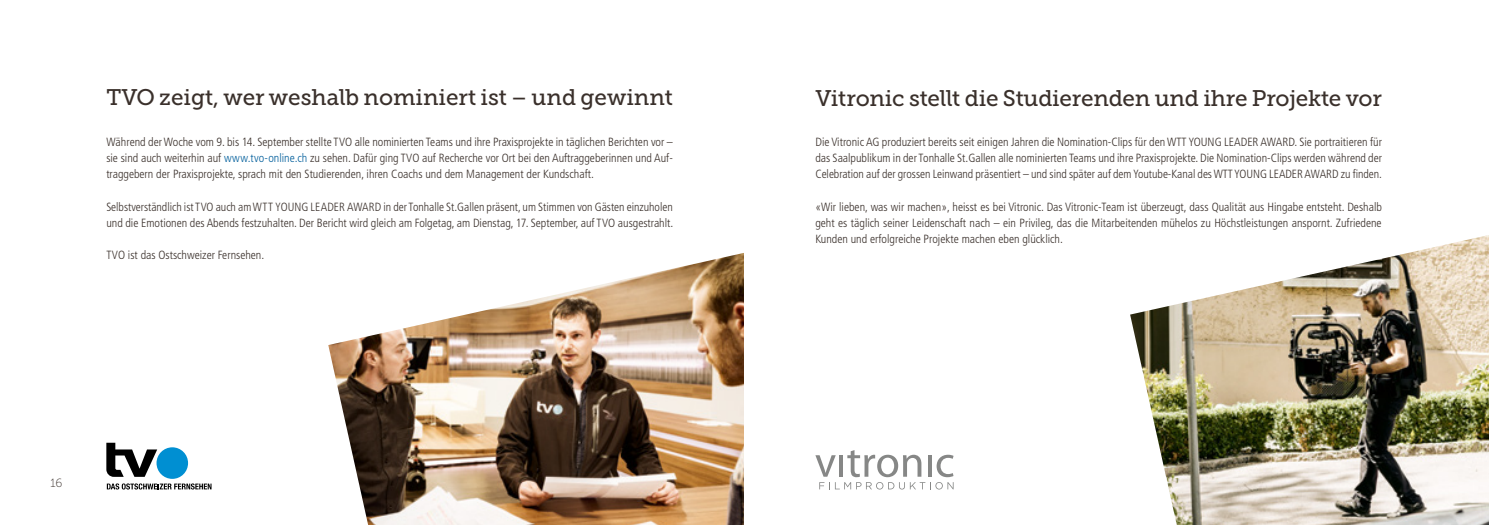
<style>
.page{position:relative;width:1489px;height:525px;background:#fff}
.page>*{position:absolute;margin:0;border:0;box-sizing:border-box;transform-origin:0 0}
.t1{font:22.5px "Museo Slab 500";letter-spacing:-.01em;color:#3a302b}
.t2{font:300 condensed 11.88px/16.2px "Frutiger";color:#3a302b;text-align:justify}
.t3{font:11.88px "Museo Slab 100";color:#3a302b}
.s1{color:#005e9b}
</style>
<div class="page">
<img style="left:328px;top:253px;width:416px;height:271px">
<div style="left:156px;top:447px;width:32px;height:31px;background:#008fd2;border-radius:50%"></div>
<svg style="left:106px;top:442px;width:51px;height:34px"></svg>
<svg style="left:107px;top:483px;width:104px;height:6px"></svg>
<img style="left:1130px;top:235px;width:358px;height:289px">
<svg style="left:815px;top:450px;width:138px;height:39px"></svg>
<h1 class="t1" style="left:106px;top:85px;width:568px">TVO zeigt, wer weshalb nominiert ist – und gewinnt</h1>
<p class="t2" style="left:106px;top:133px;width:568px">Während der Woche vom 9. bis 14. September stellte TVO alle nominierten Teams und ihre Praxisprojekte in täglichen Berichten vor – sie sind auch weiterhin auf <span class="s1">www.tvo-online.ch</span> zu sehen. Dafür ging TVO auf Recherche vor Ort bei den Auftraggeberinnen und Auf&shy;traggebern der Praxisprojekte, sprach mit den Studierenden, ihren Coachs und dem Management der Kundschaft.</p>
<p class="t2" style="left:106px;top:198px;width:568px">Selbstverständlich ist TVO auch am WTT YOUNG LEADER AWARD in der Tonhalle St.Gallen präsent, um Stimmen von Gästen einzuholen und die Emotionen des Abends festzuhalten. Der Bericht wird gleich am Folgetag, am Dienstag, 17. September, auf TVO ausgestrahlt.</p>
<p class="t2" style="left:106px;top:247px;width:159px">TVO ist das Ostschweizer Fernsehen.</p>
<p class="t3" style="left:50px;top:476px;width:14px">16</p>
<h1 class="t1" style="left:815px;top:85px;width:568px">Vitronic stellt die Studierenden und ihre Projekte vor</h1>
<p class="t2" style="left:815px;top:133px;width:568px">Die Vitronic AG produziert bereits seit einigen Jahren die Nomination-Clips für den WTT YOUNG LEADER AWARD. Sie portraitieren für das Saalpublikum in der Tonhalle St.Gallen alle nominierten Teams und ihre Praxisprojekte. Die Nomination-Clips werden während der Celebration auf der grossen Leinwand präsentiert – und sind später auf dem Youtube-Kanal des WTT YOUNG LEADER AWARD zu finden.</p>
<p class="t2" style="left:815px;top:198px;width:568px">«Wir lieben, was wir machen», heisst es bei Vitronic. Das Vitronic-Team ist überzeugt, dass Qualität aus Hingabe entsteht. Deshalb geht es täglich seiner Leidenschaft nach – ein Privileg, das die Mitarbeitenden mühelos zu Höchstleistungen anspornt. Zufriedene Kunden und erfolgreiche Projekte machen eben glücklich.</p>
</div>
